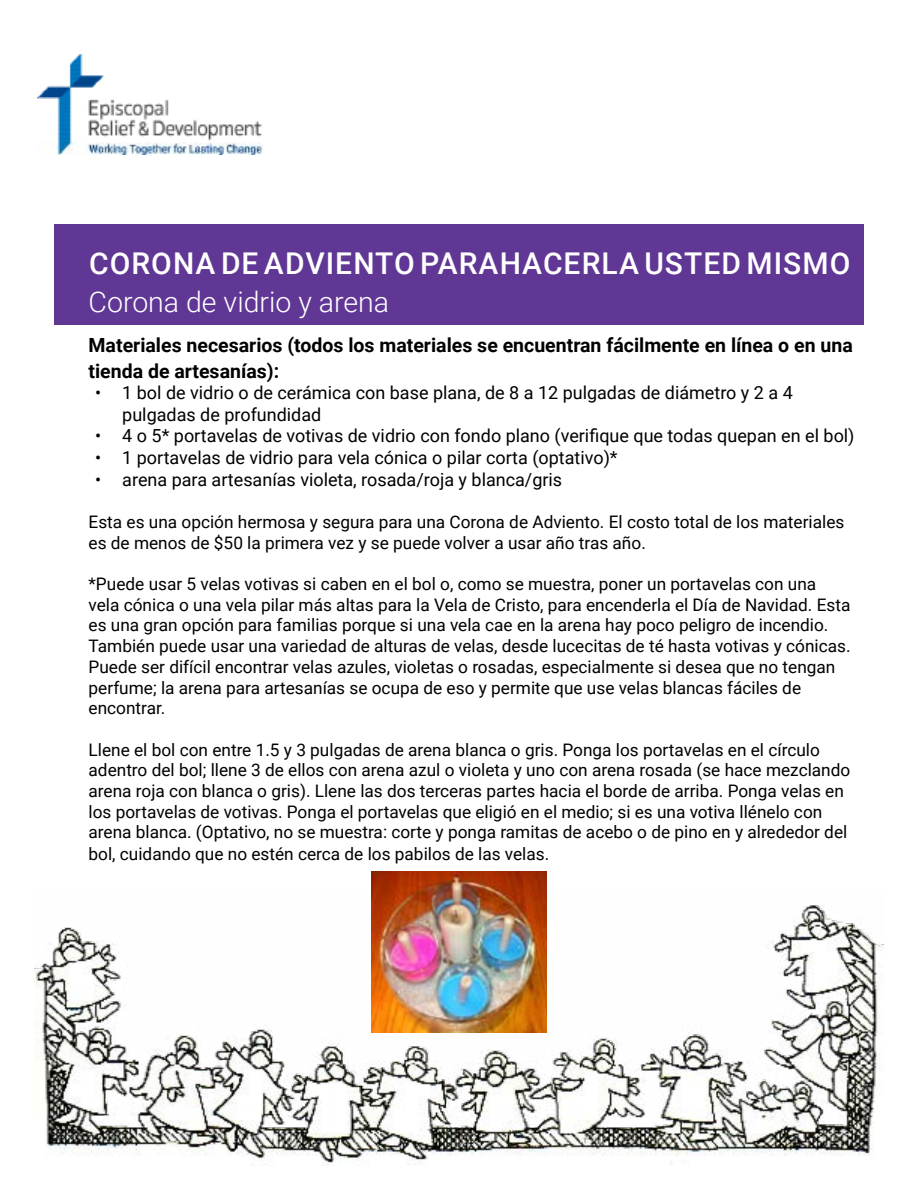
<style>
.page{position:relative;width:918px;height:1188px;background:#fff}
.page>*{position:absolute;margin:0;border:0;box-sizing:border-box;transform-origin:0 0}
.t1{font:500 30px "Roboto";letter-spacing:.035em;color:#fff}
.t2{font:300 28.5px "Roboto";color:#fff}
.t3{font:700 19.5px/25.2px "Roboto";color:#000}
.t4{font:18px/21.6px "Roboto";color:#000}
.t5{font:17.25px/20.7px "Roboto";color:#000}
</style>
<div class="page">
<img style="left:35px;top:905px;width:848px;height:260px">
<div style="left:54px;top:224px;width:810px;height:101px;background:#603795"></div>
<img style="left:38px;top:54px;width:224px;height:101px">
<img style="left:371px;top:871px;width:176px;height:161px">
<h1 class="t1" style="left:89px;top:242px;width:763px">CORONA DE ADVIENTO PARAHACERLA USTED MISMO</h1>
<h2 class="t2" style="left:89px;top:282px;width:302px">Corona de vidrio y arena</h2>
<p class="t3" style="left:89px;top:332px;width:766px">Materiales necesarios (todos los materiales se encuentran fácilmente en línea o en una tienda de artesanías):</p>
<p class="t4" style="left:122px;top:381px;width:672px;text-indent:-27px">• 1 bol de vidrio o de cerámica con base plana, de 8 a 12 pulgadas de diámetro y 2 a 4 pulgadas de profundidad</p>
<p class="t4" style="left:95px;top:425px;width:761px">• 4 o 5* portavelas de votivas de vidrio con fondo plano (verifique que todas quepan en el bol)</p>
<p class="t4" style="left:95px;top:446px;width:524px">• 1 portavelas de vidrio para vela cónica o pilar corta (optativo)*</p>
<p class="t4" style="left:95px;top:468px;width:468px">• arena para artesanías violeta, rosada/roja y blanca/gris</p>
<p class="t5" style="left:89px;top:511px;width:757px">Esta es una opción hermosa y segura para una Corona de Adviento. El costo total de los materiales es de menos de $50 la primera vez y se puede volver a usar año tras año.</p>
<p class="t5" style="left:89px;top:573px;width:764px">*Puede usar 5 velas votivas si caben en el bol o, como se muestra, poner un portavelas con una vela cónica o una vela pilar más altas para la Vela de Cristo, para encenderla el Día de Navidad. Esta es una gran opción para familias porque si una vela cae en la arena hay poco peligro de incendio.<br>También puede usar una variedad de alturas de velas, desde lucecitas de té hasta votivas y cónicas.<br>Puede ser difícil encontrar velas azules, violetas o rosadas, especialmente si desea que no tengan perfume; la arena para artesanías se ocupa de eso y permite que use velas blancas fáciles de encontrar.</p>
<p class="t5" style="left:89px;top:738px;width:763px">Llene el bol con entre 1.5 y 3 pulgadas de arena blanca o gris. Ponga los portavelas en el círculo adentro del bol; llene 3 de ellos con arena azul o violeta y uno con arena rosada (se hace mezclando arena roja con blanca o gris). Llene las dos terceras partes hacia el borde de arriba. Ponga velas en los portavelas de votivas. Ponga el portavelas que eligió en el medio; si es una votiva llénelo con arena blanca. (Optativo, no se muestra: corte y ponga ramitas de acebo o de pino en y alrededor del bol, cuidando que no estén cerca de los pabilos de las velas.</p>
</div>
